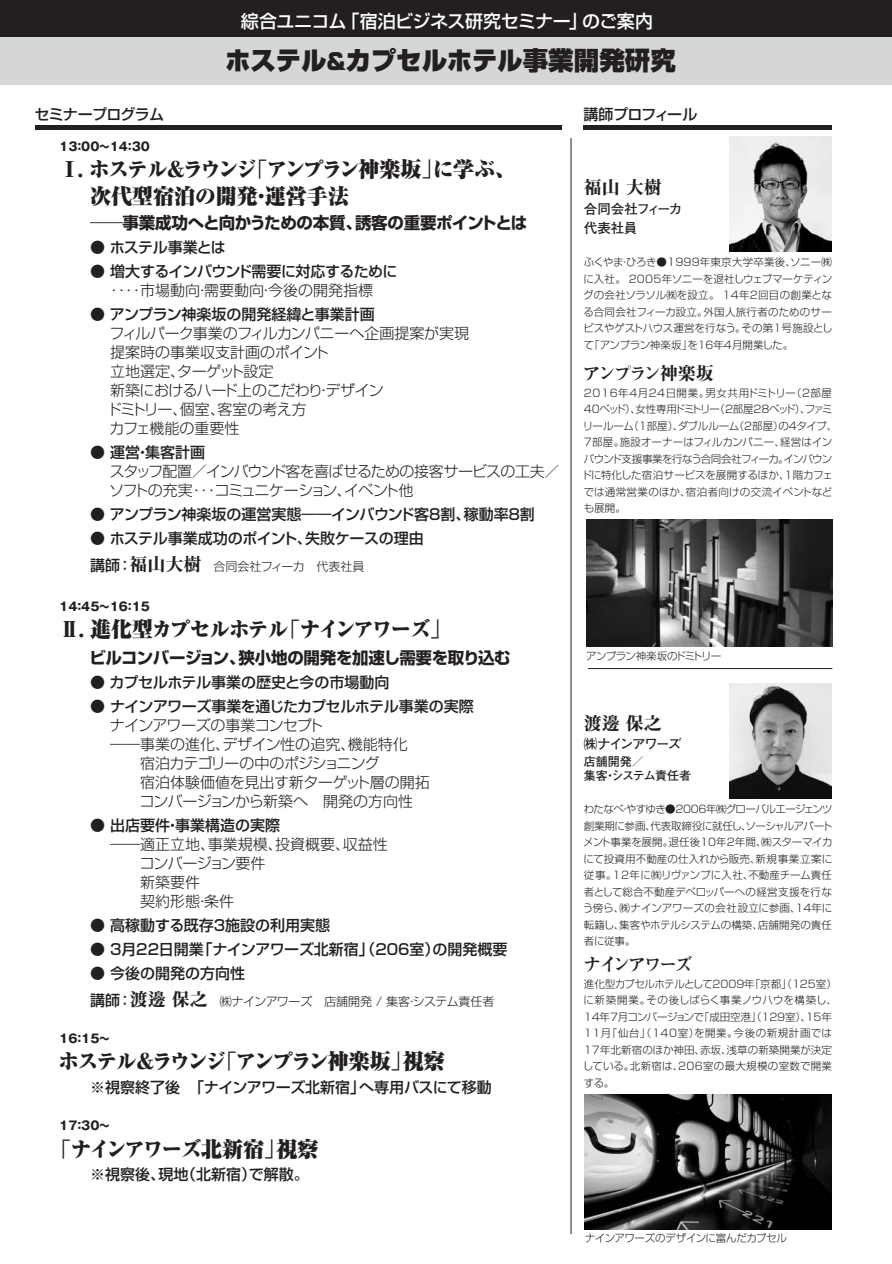
<style>
.page{position:relative;width:892px;height:1264px;background:#fff}
.page>*{position:absolute;margin:0;border:0;box-sizing:border-box;transform-origin:0 0}
.t1{font:900 25.5px "Shin Go Pro";letter-spacing:-.005em;color:#231f20}
.t2{font:900 21px/26.2px "Ryumin Pro";letter-spacing:-.015em;color:#231f20}
.t3{font:900 21px "Ryumin Pro";letter-spacing:-.085em;color:#231f20}
.t4{font:900 21px "Ryumin Pro";letter-spacing:-.1em;color:#231f20}
.t5{font:900 21px "Ryumin Pro";letter-spacing:-.065em;color:#231f20}
.t6{font:500 18px "Shin Go Pro";letter-spacing:-.025em;color:#fff}
.t7{font:18px "Midashi Min Pro MA31";letter-spacing:-.115em;color:#231f20}
.t8{font:18px "Midashi Min Pro MA31";letter-spacing:-.14em;color:#231f20}
.t9{font:700 16.5px "Shin Go Pro";letter-spacing:-.025em;color:#231f20}
.t10{font:500 15px "Shin Go Pro";letter-spacing:-.01em;color:#231f20}
.t11{font:300 15px/19px "Shin Go Pro";letter-spacing:-.025em;color:#231f20}
.t12{font:300 15px/19px "Shin Go Pro";color:#231f20}
.t13{font:300 15px/19px "Shin Go Pro";letter-spacing:-.055em;color:#231f20}
.t14{font:500 15px "Shin Go Pro";letter-spacing:-.03em;color:#231f20}
.t15{font:500 15px "Shin Go Pro";letter-spacing:-.04em;color:#231f20}
.t16{font:500 15px "Shin Go Pro";letter-spacing:-.055em;color:#231f20}
.t17{font:500 15px "Shin Go Pro";letter-spacing:-.05em;color:#231f20}
.t18{font:500 15px "Shin Go Pro";letter-spacing:-.045em;color:#231f20}
.t19{font:700 13.5px/19.5px "Futo Go B101 Pro";letter-spacing:-.02em;color:#231f20}
.t20{font:700 13.5px "Futo Go B101 Pro";letter-spacing:-.095em;color:#231f20}
.t21{font:700 12px "Gothic MB101 Pro";color:#231f20}
.t22{font:300 12px "Shin Go Pro";letter-spacing:-.025em;color:#231f20}
.t23{font:300 12px "Shin Go Pro";color:#231f20}
.t24{font:700 12px/14.4px "Futo Go B101 Pro";color:#231f20}
.t25{font:300 10.5px/16.5px "Shin Go Pro";letter-spacing:-.01em;color:#231f20;text-align:justify}
.t26{font:300 10.5px/16.5px "Shin Go Pro";letter-spacing:.01em;color:#231f20}
.t27{font:300 10.5px "Shin Go Pro";letter-spacing:-.035em;color:#231f20}
.t28{font:300 10.5px "Shin Go Pro";letter-spacing:-.075em;color:#231f20}
.s1{font-size:22.5px}
.s2{font-weight:300}
.s3{font-weight:500;font-size:15px}
.s4{font-family:"Midashi Min Pro MA31";font-weight:400;font-size:18px}
</style>
<div class="page">
<div style="left:0;top:0;width:892px;height:42px;background:#231f20"></div>
<div style="left:0;top:37px;width:892px;height:48px;background:#d5d6d8"></div>
<div style="left:35px;top:125px;width:526px;height:5px;background:#231f20"></div>
<div style="left:584px;top:125px;width:248px;height:5px;background:#231f20"></div>
<hr style="left:570px;top:138px;width:1px;height:1096px;background:#231f20">
<img style="left:729px;top:137px;width:102px;height:115px">
<img style="left:729px;top:683px;width:102px;height:115px">
<img style="left:586px;top:519px;width:246px;height:127px">
<img style="left:585px;top:1094px;width:246px;height:135px">
<hr style="left:588px;top:668px;width:244px;height:1px;background:#231f20">
<h3 class="t6" style="left:241px;top:7px;width:414px">綜合ユニコム「宿泊ビジネス研究セミナー」のご案内</h3>
<h3 class="t17" style="left:35px;top:102px;width:131px">セミナープログラム</h3>
<h1 class="t1" style="left:225px;top:41px;width:452px">ホステル<span class="s1">＆</span>カプセルホテル事業開発研究</h1>
<h3 class="t18" style="left:583px;top:102px;width:115px">講師プロフィール</h3>
<p class="t21" style="left:59px;top:136px;width:92px">13：00～14：30</p>
<h2 class="t2" style="left:90px;top:155px;width:427px;text-indent:-31px">Ⅰ. ホステル＆ラウンジ「アンプラン神楽坂」に学ぶ、次代型宿泊の開発・運営手法</h2>
<h3 class="t9" style="left:90px;top:210px;width:439px"><span class="s2">――</span>事業成功へと向かうための本質、誘客の重要ポイントとは</h3>
<h3 class="t16" style="left:90px;top:235px;width:137px">● ホステル事業とは</h3>
<h3 class="t15" style="left:90px;top:259px;width:309px">● 増大するインバウンド需要に対応するために</h3>
<h3 class="t12" style="left:110px;top:279px;width:264px">････市場動向・需要動向・今後の開発指標</h3>
<h3 class="t10" style="left:90px;top:302px;width:286px">● アンプラン神楽坂の開発経緯と事業計画</h3>
<h3 class="t11" style="left:107px;top:322px;width:364px">フィルパーク事業のフィルカンパニーへ企画提案が実現提案時の事業収支計画のポイント<br>立地選定、ターゲット設定<br>新築におけるハード上のこだわり・デザイン<br>ドミトリー、個室、客室の考え方<br>カフェ機能の重要性</h3>
<h3 class="t10" style="left:90px;top:440px;width:117px">● 運営・集客計画</h3>
<h3 class="t13" style="left:109px;top:460px;width:452px">スタッフ配置／インバウンド客を喜ばせるための接客サービスの工夫／ソフトの充実･･･コミュニケーション、イベント他</h3>
<h3 class="t10" style="left:90px;top:502px;width:446px">● アンプラン神楽坂の運営実態――インバウンド客8割、稼動率８割</h3>
<h3 class="t10" style="left:90px;top:526px;width:335px">● ホステル事業成功のポイント、失敗ケースの理由</h3>
<p class="t23" style="left:90px;top:557px;width:276px"><span class="s3">講師：</span><span class="s4">福山大樹</span>　合同会社フィーカ　代表社員</p>
<p class="t21" style="left:59px;top:596px;width:92px">14：45～16：15</p>
<h2 class="t3" style="left:59px;top:612px;width:393px">Ⅱ. 進化型カプセルホテル「ナインアワーズ」</h2>
<h3 class="t9" style="left:90px;top:644px;width:422px">ビルコンバージョン、狭小地の開発を加速し需要を取り込む</h3>
<h3 class="t10" style="left:90px;top:669px;width:301px">● カプセルホテル事業の歴史と今の市場動向</h3>
<h3 class="t14" style="left:90px;top:693px;width:385px">● ナインアワーズ事業を通じたカプセルホテル事業の実際</h3>
<h3 class="t11" style="left:110px;top:713px;width:321px">ナインアワーズの事業コンセプト<br>――事業の進化、デザイン性の追究、機能特化<br>　　宿泊カテゴリーの中のポジショニング<br>　　宿泊体験価値を見出す新ターゲット層の開拓　　コンバージョンから新築へ　開発の方向性</h3>
<h3 class="t10" style="left:90px;top:812px;width:192px">● 出店要件・事業構造の実際</h3>
<h3 class="t12" style="left:110px;top:832px;width:279px">――適正立地、事業規模、投資概要、収益性　　コンバージョン要件<br>　　新築要件<br>　　契約形態・条件</h3>
<h3 class="t10" style="left:90px;top:912px;width:242px">● 高稼動する既存3施設の利用実態</h3>
<h3 class="t10" style="left:90px;top:936px;width:419px">● 3月22日開業「ナインアワーズ北新宿」（206室）の開発概要</h3>
<h3 class="t10" style="left:90px;top:960px;width:157px">● 今後の開発の方向性</h3>
<p class="t22" style="left:90px;top:991px;width:406px"><span class="s3">講師：</span><span class="s4">渡邊 保之</span>　㈱ナインアワーズ　店舗開発 / 集客・システム責任者</p>
<p class="t21" style="left:59px;top:1028px;width:53px">16：15～</p>
<h2 class="t4" style="left:58px;top:1044px;width:388px">ホステル＆ラウンジ「アンプラン神楽坂」視察</h2>
<h3 class="t10" style="left:90px;top:1075px;width:403px">※視察終了後　「ナインアワーズ北新宿」へ専用バスにて移動</h3>
<p class="t21" style="left:59px;top:1115px;width:53px">17：30～</p>
<h2 class="t5" style="left:50px;top:1131px;width:269px">「ナインアワーズ北新宿」視察</h2>
<h3 class="t10" style="left:90px;top:1162px;width:220px">※視察後、現地（北新宿）で解散。</h3>
<h3 class="t7" style="left:584px;top:174px;width:79px">福山 大樹</h3>
<p class="t19" style="left:584px;top:197px;width:100px">合同会社フィーカ代表社員</p>
<p class="t25" style="left:583px;top:253px;width:251px">ふくやま・ひろき●1999年東京大学卒業後、ソニー㈱に入社。 2005年ソニーを退社しウェブマーケティングの会社ソラソル㈱を設立。 14年2回目の創業となる合同会社フィーカ設立。外国人旅行者のためのサービスやゲストハウス運営を行なう。その第１号施設として「アンプラン神楽坂」を１６年4月開業した。</p>
<h3 class="t7" style="left:583px;top:360px;width:133px">アンプラン神楽坂</h3>
<p class="t25" style="left:581px;top:383px;width:257px;text-align:left">2016年4月24日開業。男女共用ドミトリー（2部屋<br>40ベッド）、女性専用ドミトリー（2部屋28ベッド）、ファミリールーム（1部屋）、ダブルルーム（2部屋）の4タイプ、<br>7部屋。施設オーナーはフィルカンパニー、経営はインバウンド支援事業を行なう合同会社フィーカ。インバウンドに特化した宿泊サービスを展開するほか、1階カフェでは通常営業のほか、宿泊者向けの交流イベントなども展開。</p>
<p class="t28" style="left:586px;top:647px;width:137px">アンプラン神楽坂のドミトリー</p>
<h3 class="t7" style="left:584px;top:709px;width:79px">渡邊 保之</h3>
<p class="t20" style="left:584px;top:733px;width:99px">㈱ナインアワーズ</p>
<p class="t24" style="left:584px;top:752px;width:109px">店舗開発／<br>集客・システム責任者</p>
<p class="t25" style="left:583px;top:799px;width:251px">わたなべ・やすゆき●2006年㈱グローバルエージェンツ創業期に参画、代表取締役に就任し、ソーシャルアパートメント事業を展開。退任後10年2年間、㈱スターマイカにて投資用不動産の仕入れから販売、新規事業立案に従事。12年に㈱リヴァンプに入社、不動産チーム責任者として総合不動産デベロッパーへの経営支援を行なう傍ら、㈱ナインアワーズの会社設立に参画、14年に転籍し、集客やホテルシステムの構築、店舗開発の責任者に従事。</p>
<h3 class="t8" style="left:583px;top:950px;width:110px">ナインアワーズ</h3>
<p class="t26" style="left:582px;top:974px;width:256px">進化型カプセルホテルとして2009年「京都」（125室）に新築開業。その後しばらく事業ノウハウを構築し、<br>14年7月コンバージョンで「成田空港」（129室）、15年<br>11月「仙台」（140室）を開業。今後の新規計画では<br>17年北新宿のほか神田、赤坂、浅草の新築開業が決定している。北新宿は、206室の最大規模の室数で開業する。</p>
<p class="t27" style="left:585px;top:1229px;width:203px">ナインアワーズのデザインに富んだカプセル</p>
</div>
